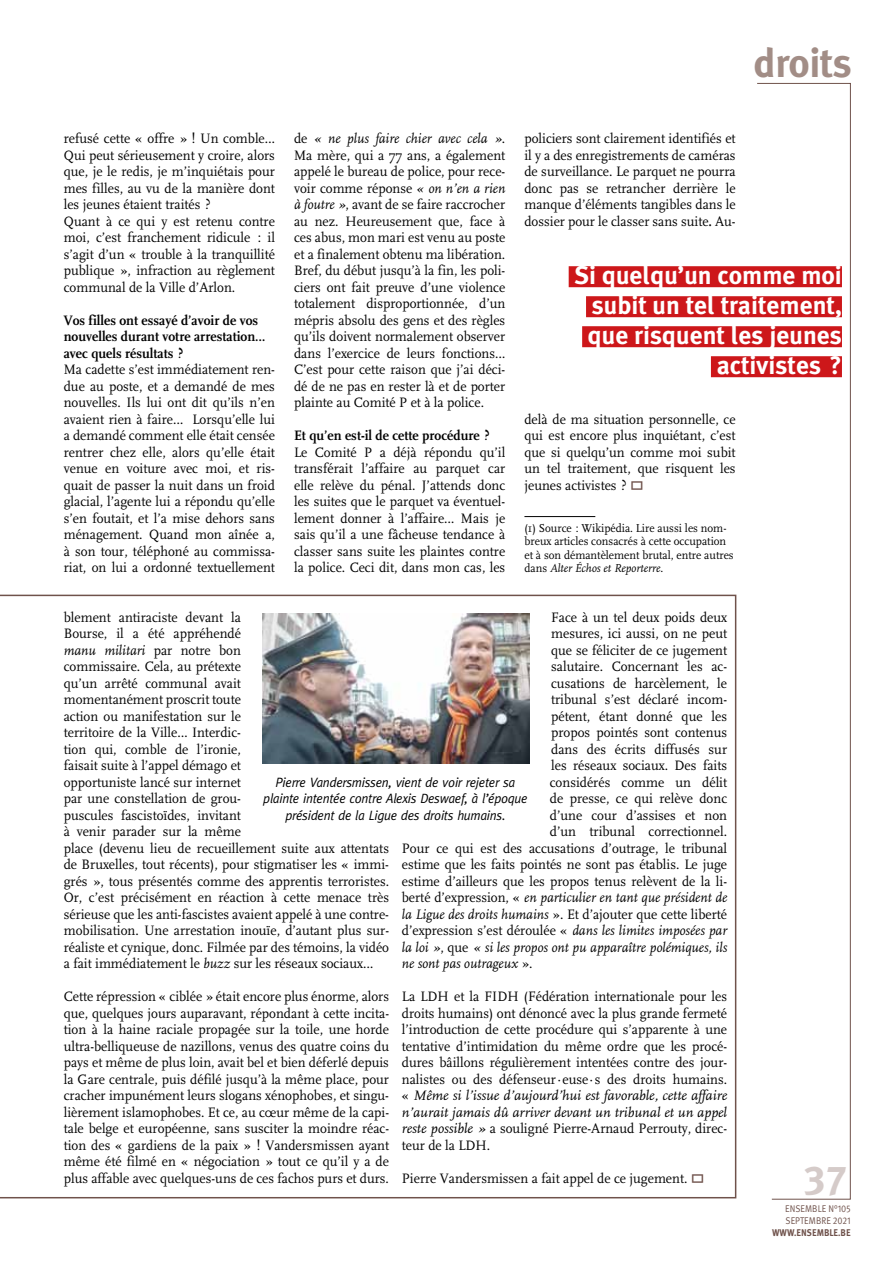
<style>
.page{position:relative;width:893px;height:1263px;background:#fff}
.page>*{position:absolute;margin:0;border:0;box-sizing:border-box;transform-origin:0 0}
.t1{font:700 40.5px "Meta Plus";letter-spacing:-.015em;color:#a28d86}
.t2{font:40.5px "Meta Plus Bold Caps";color:#d5cbc9}
.t3{font:700 25.5px/30px "Meta Plus";color:#fff;text-align:right}
.t4{font:14.25px/16.5px "FF Scala";color:#000;text-align:justify;scale:.95 1}
.t5{font:italic 14.25px "FF Scala";color:#000;scale:.95 1}
.t6{font:700 14.25px/16.5px "FF Scala";color:#000;scale:.95 1}
.t7{font:italic 13.5px/16.5px "Meta";letter-spacing:-.02em;color:#000;text-align:center;scale:.95 1}
.t8{font:12px/13.5px "FF Scala";color:#000;scale:.95 1}
.t9{font:9.75px/12px "Meta Pro";letter-spacing:.01em;color:#6f524b;scale:.9 1}
.t10{font:700 9.75px "Meta Plus";color:#6f524b;scale:.9 1}
.s1{font-style:italic}
.s2{font-family:"Scala OT";font-weight:700;font-style:italic}
.s3{font-style:normal}
</style>
<div class="page">
<svg style="left:757px;top:83px;width:94px;height:1116px"></svg>
<hr style="left:524px;top:516px;width:71px;height:1px;background:#000">
<div style="left:569px;top:266px;width:273px;height:21px;background:#cd171a"></div>
<div style="left:586px;top:296px;width:256px;height:21px;background:#cd171a"></div>
<div style="left:582px;top:326px;width:260px;height:21px;background:#cd171a"></div>
<div style="left:711px;top:356px;width:131px;height:21px;background:#cd171a"></div>
<svg style="left:0;top:595px;width:736px;height:603px"></svg>
<img style="left:262px;top:613px;width:268px;height:150px">
<svg style="left:692px;top:1174px;width:11px;height:9px"></svg>
<h1 class="t1" style="left:754px;top:39px;width:100px">droits</h1>
<p class="t4" style="left:64px;top:130px;width:224px;text-align:left">refusé cette « offre » ! Un comble… Qui peut sérieusement y croire, alors que, je le redis, je m’inquiétais pour mes filles, au vu de la manière dont les jeunes étaient traités ?<br>Quant à ce qui y est retenu contre moi, c’est franchement ridicule : il s’agit d’un « trouble à la tranquillité publique », infraction au règlement communal de la Ville d’Arlon.</p>
<p class="t6" style="left:64px;top:312px;width:214px">Vos filles ont essayé d’avoir de vos nouvelles durant votre arrestation… avec quels résultats ?</p>
<p class="t4" style="left:64px;top:361px;width:224px">Ma cadette s’est immédiatement ren&shy;due au poste, et a demandé de mes nouvelles. Ils lui ont dit qu’ils n’en avaient rien à faire… Lorsqu’elle lui a demandé comment elle était censée rentrer chez elle, alors qu’elle était venue en voiture avec moi, et ris&shy;quait de passer la nuit dans un froid glacial, l’agente lui a répondu qu’elle s’en foutait, et l’a mise dehors sans ménagement. Quand mon aînée a, à son tour, téléphoné au commissa&shy;riat, on lui a ordonné textuellement</p>
<p class="t4" style="left:294px;top:130px;width:224px">de <span class="s1">« ne plus faire chier avec cela »</span>.<br>Ma mère, qui a 77 ans, a également appelé le bureau de police, pour rece&shy;voir comme réponse <span class="s1">« on n’en a rien à foutre »</span>, avant de se faire raccrocher au nez. Heureusement que, face à ces abus, mon mari est venu au poste et a finalement obtenu ma libération.<br>Bref, du début jusqu’à la fin, les poli&shy;ciers ont fait preuve d’une violence totalement disproportionnée, d’un mépris absolu des gens et des règles qu’ils doivent normalement observer dans l’exercice de leurs fonctions… C’est pour cette raison que j’ai déci&shy;dé de ne pas en rester là et de porter plainte au Comité P et à la police.</p>
<p class="t6" style="left:294px;top:427px;width:207px">Et qu’en est-il de cette procédure ?</p>
<p class="t4" style="left:294px;top:444px;width:224px">Le Comité P a déjà répondu qu’il transférait l’affaire au parquet car elle relève du pénal. J’attends donc les suites que le parquet va éventuel&shy;lement donner à l’affaire… Mais je sais qu’il a une fâcheuse tendance à classer sans suite les plaintes contre la police. Ceci dit, dans mon cas, les</p>
<p class="t4" style="left:524px;top:130px;width:224px">policiers sont clairement identifiés et il y a des enregistrements de caméras de surveillance. Le parquet ne pourra donc pas se retrancher derrière le manque d’éléments tangibles dans le dossier pour le classer sans suite<span class="s2">.</span> Au-</p>
<h2 class="t3" style="left:574px;top:260px;width:269px">Si quelqu’un comme moi subit un tel traitement, que risquent les jeunes activistes ?</h2>
<p class="t4" style="left:524px;top:411px;width:224px">delà de ma situation personnelle, ce qui est encore plus inquiétant, c’est que si quelqu’un comme moi subit un tel traitement, que risquent les jeunes activistes ?</p>
<p class="t8" style="left:524px;top:521px;width:222px">(1) Source : Wikipédia. Lire aussi les nom&shy;breux articles consacrés à cette occupation et à son démantèlement brutal, entre autres dans <span class="s1">Alter Échos et Reporterre</span>.</p>
<p class="t4" style="left:64px;top:609px;width:344px;text-align:left">blement antiraciste devant la<br>Bourse, il a été appréhendé<br><span class="s1">manu militari</span> par notre bon<br>commissaire. Cela, au prétexte<br>qu’un arrêté communal avait<br>momentanément proscrit toute<br>action ou manifestation sur le<br>territoire de la Ville… Interdic-<br>tion qui, comble de l’ironie,<br>faisait suite à l’appel démago et<br>opportuniste lancé sur internet<br>par une constellation de grou-<br>puscules fascistoïdes, invitant<br>à venir parader sur la même<br>place (devenu lieu de recueillement suite aux attentats de Bruxelles, tout récents), pour stigmatiser les « immi&shy;grés », tous présentés comme des apprentis terroristes.<br>Or, c’est précisément en réaction à cette menace très sérieuse que les anti-fascistes avaient appelé à une contre&shy;mobilisation. Une arrestation inouïe, d’autant plus sur&shy;réaliste et cynique, donc. Filmée par des témoins, la vidéo a fait immédiatement le <span class="s1">buzz</span> sur les réseaux sociaux…</p>
<p class="t4" style="left:64px;top:988px;width:344px">Cette répression « ciblée » était encore plus énorme, alors que, quelques jours auparavant, répondant à cette incita&shy;tion à la haine raciale propagée sur la toile, une horde ultra-belliqueuse de nazillons, venus des quatre coins du pays et même de plus loin, avait bel et bien déferlé depuis la Gare centrale, puis défilé jusqu’à la même place, pour cracher impunément leurs slogans xénophobes, et singu&shy;lièrement islamophobes. Et ce, au cœur même de la capi&shy;tale belge et européenne, sans susciter la moindre réac&shy;tion des « gardiens de la paix » ! Vandersmissen ayant même été filmé en « négociation » tout ce qu’il y a de plus affable avec quelques-uns de ces fachos purs et durs.</p>
<p class="t4" style="left:551px;top:609px;width:187px">Face à un tel deux poids deux</p>
<p class="t4" style="left:551px;top:625px;width:187px">mesures, ici aussi, on ne peut</p>
<p class="t4" style="left:551px;top:642px;width:187px">que se féliciter de ce jugement</p>
<p class="t4" style="left:551px;top:658px;width:187px">salutaire. Concernant les ac-</p>
<p class="t4" style="left:551px;top:675px;width:187px">cusations de harcèlement, le</p>
<p class="t4" style="left:551px;top:691px;width:187px">tribunal s’est déclaré incom-</p>
<p class="t4" style="left:551px;top:708px;width:187px">pétent, étant donné que les</p>
<p class="t4" style="left:551px;top:724px;width:187px">propos pointés sont contenus</p>
<p class="t4" style="left:551px;top:741px;width:187px">dans des écrits diffusés sur</p>
<p class="t4" style="left:551px;top:757px;width:187px">les réseaux sociaux. Des faits</p>
<p class="t4" style="left:550px;top:774px;width:188px">considérés comme un délit</p>
<p class="t4" style="left:550px;top:790px;width:188px">de presse, ce qui relève donc</p>
<p class="t4" style="left:550px;top:807px;width:188px">d’une cour d’assises et non</p>
<p class="t4" style="left:550px;top:823px;width:188px">d’un tribunal correctionnel.</p>
<p class="t4" style="left:402px;top:840px;width:344px">Pour ce qui est des accusations d’outrage, le tribunal</p>
<p class="t4" style="left:402px;top:856px;width:344px">estime que les faits pointés ne sont pas établis. Le juge</p>
<p class="t4" style="left:402px;top:873px;width:344px">estime d’ailleurs que les propos tenus relèvent de la li-</p>
<p class="t5" style="left:402px;top:890px;width:344px"><span class="s3">berté d’expression, «</span> en particulier en tant que président de</p>
<p class="t4" style="left:402px;top:906px;width:344px"><span class="s1">la Ligue des droits humains</span> ». Et d’ajouter que cette liberté</p>
<p class="t4" style="left:402px;top:923px;width:344px">d’expression s’est déroulée « <span class="s1">dans les limites imposées par</span></p>
<p class="t5" style="left:402px;top:940px;width:344px">la loi »<span class="s3">, que</span> « si les propos ont pu apparaître polémiques, ils</p>
<p class="t5" style="left:402px;top:956px;width:139px">ne sont pas outrageux <span class="s3">».</span></p>
<p class="t4" style="left:402px;top:989px;width:344px">La LDH et la FIDH (Fédération internationale pour les droits humains) ont dénoncé avec la plus grande fermeté l’introduction de cette procédure qui s’apparente à une tentative d’intimidation du même ordre que les procé&shy;dures bâillons régulièrement intentées contre des jour&shy;nalistes ou des défenseur·euse·s des droits humains. « <span class="s1">Même si l’issue d’aujourd’hui est favorable, cette affaire n’aurait jamais dû arriver devant un tribunal et un appel reste possible »</span> a souligné Pierre-Arnaud Perrouty, direc&shy;teur de la LDH.</p>
<p class="t4" style="left:402px;top:1170px;width:302px">Pierre Vandersmissen a fait appel de ce jugement.</p>
<p class="t7" style="left:263px;top:773px;width:280px">Pierre Vandersmissen, vient de voir rejeter sa plainte intentée contre Alexis Deswaef, à l’époque président de la Ligue des droits humains.</p>
<h1 class="t2" style="left:804px;top:1156px;width:45px">37</h1>
<p class="t9" style="left:785px;top:1203px;width:74px">ENSEMBLE N°105<br>SEPTEMBRE 2021</p>
<p class="t10" style="left:772px;top:1227px;width:89px">www.ensemble.be</p>
</div>
